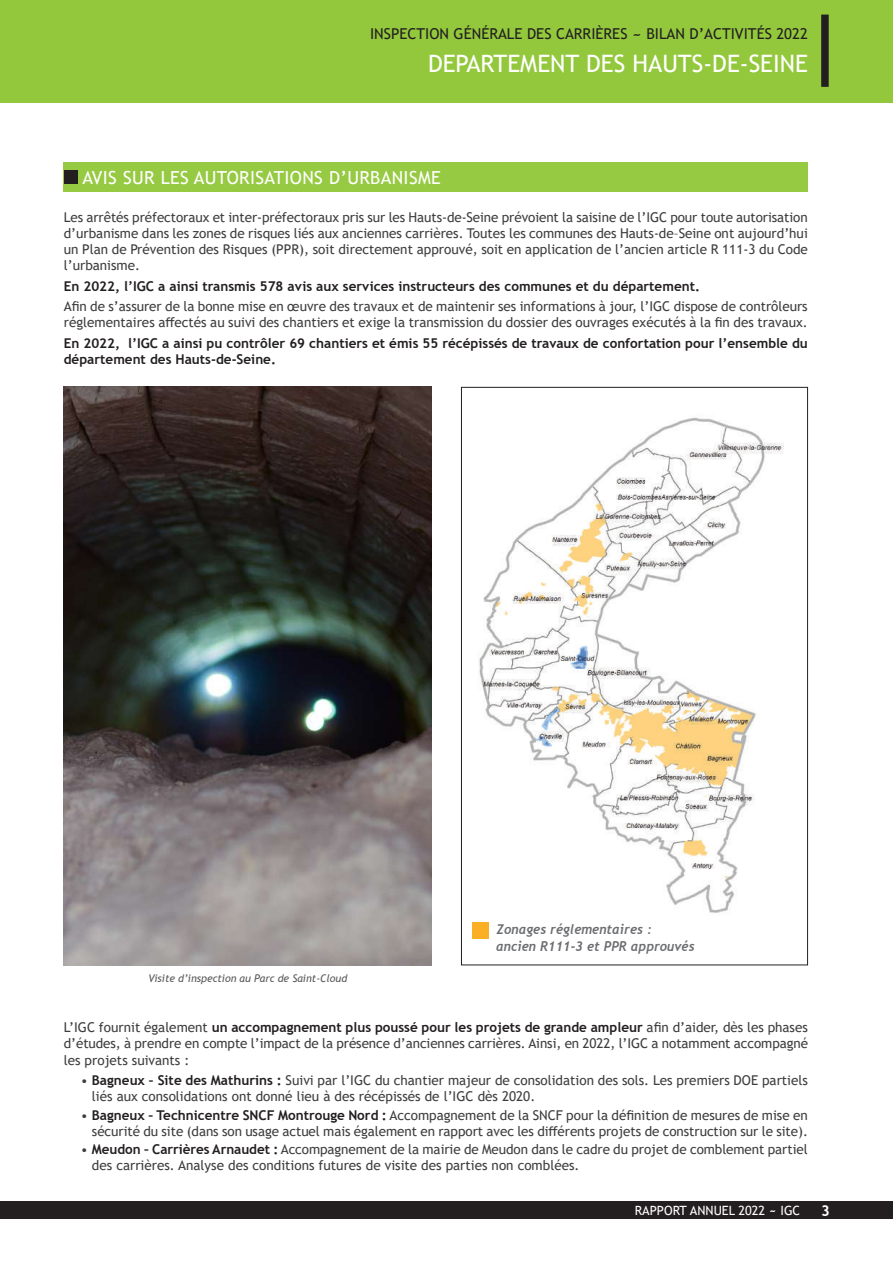
<style>
.page{position:relative;width:893px;height:1263px;background:#fff}
.page>*{position:absolute;margin:0;border:0;box-sizing:border-box;transform-origin:0 0}
.t1{font:24px "Trebuchet MS";color:#fff}
.t2{font:18px "Trebuchet MS";letter-spacing:.02em;color:#fff}
.t3{font:15px "Trebuchet MS";color:#231f20}
.t4{font:700 15px "Trebuchet MS";color:#fff}
.t5{font:13.5px/16.2px "Trebuchet MS";color:#3e3e3f}
.t6{font:700 13.5px/16.2px "Trebuchet MS";color:#231f20}
.t7{font:italic 700 13.5px/16.5px "Trebuchet";letter-spacing:.005em;color:#6c6d70;scale:.95 1}
.t8{font:12.75px "Trebuchet MS";color:#fff}
.t9{font:italic 10.5px "Trebuchet MS";color:#57585a}
.s1{font-weight:700;font-size:13.5px}
.s2{font-weight:700;color:#231f20}
.s3{font-weight:700}
</style>
<div class="page">
<div style="left:0;top:0;width:893px;height:102px;background:#93c83d"></div>
<div style="left:0;top:1201px;width:893px;height:17px;background:#231f20"></div>
<div style="left:821px;top:15px;width:8px;height:72px;background:#231f20"></div>
<div style="left:64px;top:162px;width:744px;height:30px;background:#97ca43"></div>
<div style="left:64px;top:170px;width:13px;height:14px;background:#231f20"></div>
<img style="left:478px;top:417px;width:306px;height:497px">
<div style="left:472px;top:922px;width:16px;height:16px;background:#fbaf25"></div>
<img style="left:64px;top:387px;width:368px;height:578px">
<p class="t3" style="left:370px;top:24px;width:439px">INSPECTION GÉNÉRALE DES CARRIÈRES <span class="s1">~</span> BILAN D’ACTIVITÉS 2022</p>
<h1 class="t1" style="left:428px;top:48px;width:381px">DEPARTEMENT DES HAUTS-DE-SEINE</h1>
<h2 class="t2" style="left:83px;top:166px;width:360px">AVIS SUR LES AUTORISATIONS D’URBANISME</h2>
<p class="t5" style="left:64px;top:209px;width:746px;text-align:justify">Les arrêtés préfectoraux et inter-préfectoraux pris sur les Hauts-de-Seine prévoient la saisine de l’IGC pour toute autorisation d’urbanisme dans les zones de risques liés aux anciennes carrières. Toutes les communes des Hauts-de–Seine ont aujourd’hui un Plan de Prévention des Risques (PPR), soit directement approuvé, soit en application de l’ancien article R 111-3 du Code l’urbanisme.</p>
<p class="t6" style="left:64px;top:278px;width:638px">En 2022, l’IGC a ainsi transmis 578 avis aux services instructeurs des communes et du département.</p>
<p class="t5" style="left:64px;top:298px;width:746px">Afin de s’assurer de la bonne mise en œuvre des travaux et de maintenir ses informations à jour, l’IGC dispose de contrôleurs réglementaires affectés au suivi des chantiers et exige la transmission du dossier des ouvrages exécutés à la fin des travaux.</p>
<p class="t6" style="left:64px;top:335px;width:746px">En 2022, l’IGC a ainsi pu contrôler 69 chantiers et émis 55 récépissés de travaux de confortation pour l’ensemble du département des Hauts-de-Seine.</p>
<p class="t9" style="left:148px;top:971px;width:200px">Visite d’inspection au Parc de Saint-Cloud</p>
<p class="t7" style="left:496px;top:921px;width:210px">Zonages réglementaires : ancien R111-3 et PPR approuvés</p>
<p class="t5" style="left:64px;top:1019px;width:746px;text-align:justify">L’IGC fournit également <span class="s2">un accompagnement plus poussé pour les projets de grande ampleur</span> afin d’aider, dès les phases d’études, à prendre en compte l’impact de la présence d’anciennes carrières. Ainsi, en 2022, l’IGC a notamment accompagné les projets suivants :</p>
<p class="t5" style="left:92px;top:1072px;width:717px;text-indent:-11px">• <span class="s2">Bagneux – Site des Mathurins :</span> Suivi par l’IGC du chantier majeur de consolidation des sols. Les premiers DOE partiels liés aux consolidations ont donné lieu à des récépissés de l’IGC dès 2020.</p>
<p class="t5" style="left:81px;top:1106px;width:729px;text-align:right">• <span class="s2">Bagneux – Technicentre SNCF Montrouge Nord :</span> Accompagnement de la SNCF pour la définition de mesures de mise en sécurité du site (dans son usage actuel mais également en rapport avec les différents projets de construction sur le site).</p>
<p class="t5" style="left:92px;top:1141px;width:717px;text-indent:-11px">• <span class="s2">Meudon – Carrières Arnaudet :</span> Accompagnement de la mairie de Meudon dans le cadre du projet de comblement partiel des carrières. Analyse des conditions futures de visite des parties non comblées.</p>
<p class="t8" style="left:635px;top:1202px;width:167px">RAPPORT ANNUEL 2022 <span class="s3">~</span> IGC</p>
<p class="t4" style="left:821px;top:1201px;width:10px">3</p>
</div>
